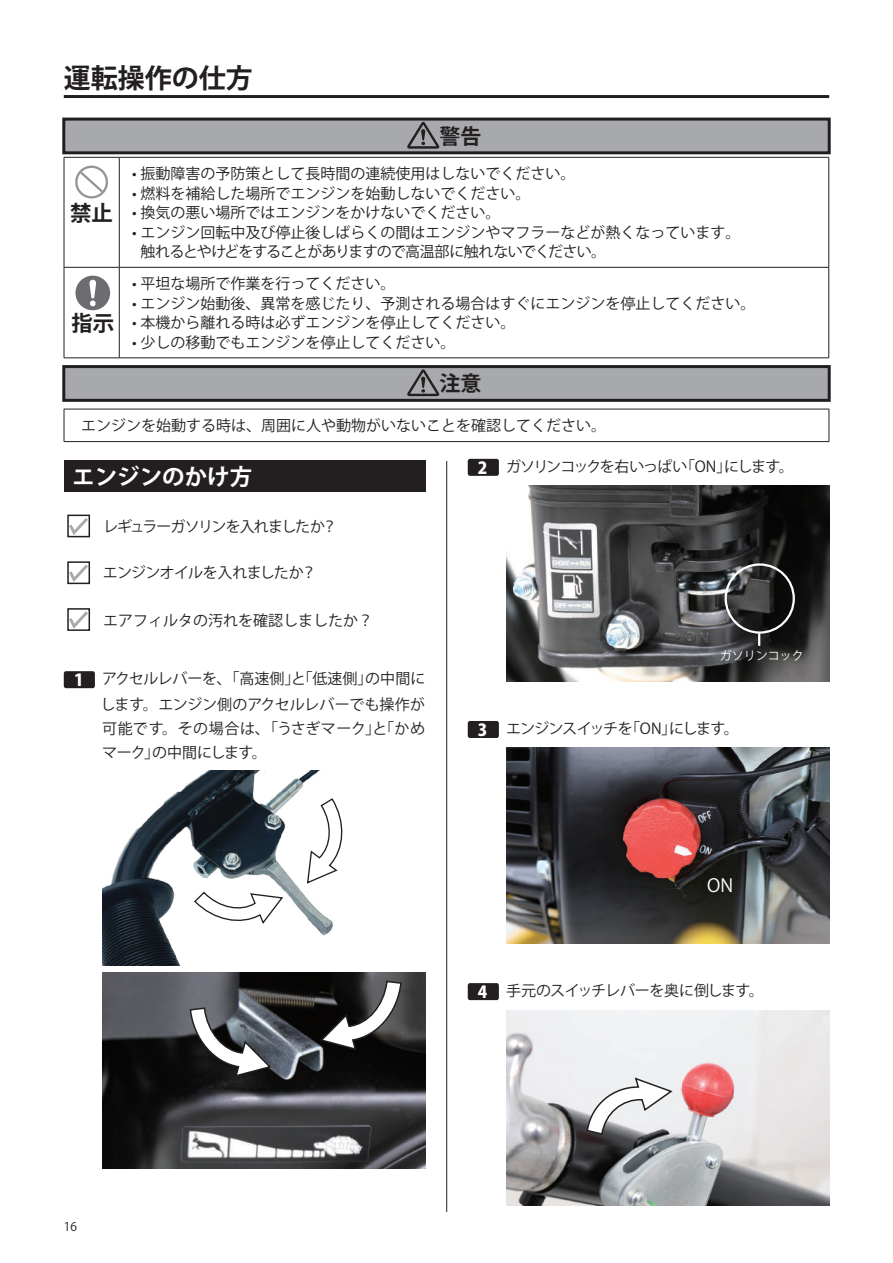
<style>
.page{position:relative;width:893px;height:1263px;background:#fff}
.page>*{position:absolute;margin:0;border:0;box-sizing:border-box;transform-origin:0 0}
.t1{font:700 27px "Koz Go Pro";color:#231f20}
.t2{font:700 22.5px "Koz Go Pro";color:#fff}
.t3{font:700 21.45px "Koz Go Pr 6 N";color:#231f20}
.t4{font:700 21px "Koz Go Pr 6 N";color:#231f20}
.t5{font:18px "Koz Go Pr 6 N";color:#fff}
.t6{font:15px/19.5px "Koz Go Pro";color:#231f20}
.t7{font:15px/26px "Koz Go Pr 6 N";color:#231f20;text-align:right}
.t8{font:15px "Koz Go Pr 6 N";letter-spacing:-.075em;color:#231f20}
.t9{font:15px "Koz Go Pr 6 N";letter-spacing:-.06em;color:#231f20}
.t10{font:15px "Koz Go Pr 6 N";letter-spacing:-.035em;color:#231f20}
.t11{font:15px "Koz Go Pro";letter-spacing:-.07em;color:#231f20}
.t12{font:15px "Koz Go Pro";letter-spacing:-.05em;color:#231f20}
.t13{font:12px "Koz Go Pr 6 N";color:#fff}
.t14{font:12px "Koz Go Pro";color:#231f20}
.s1{font-family:"Koz Go Pro";font-weight:800;font-size:16.5px;color:#fff}
</style>
<div class="page">
<hr style="left:446px;top:119px;width:1px;height:1093px;background:#231f20">
<hr style="left:64px;top:95px;width:765px;height:3px;background:#231f20">
<div style="left:64px;top:119px;width:765px;height:34px;background:#a8a9ad"></div>
<div style="left:62px;top:118px;width:769px;height:36px;border:3px solid #231f20"></div>
<div style="left:64px;top:367px;width:765px;height:33px;background:#a8a9ad"></div>
<div style="left:62px;top:365px;width:769px;height:37px;border:3px solid #231f20"></div>
<svg style="left:407px;top:122px;width:32px;height:27px"></svg>
<hr style="left:64px;top:157px;width:55px;height:1px;background:#231f20">
<hr style="left:64px;top:158px;width:1px;height:109px;background:#231f20">
<hr style="left:119px;top:157px;width:710px;height:1px;background:#231f20">
<hr style="left:119px;top:158px;width:1px;height:109px;background:#231f20">
<hr style="left:828px;top:158px;width:1px;height:109px;background:#231f20">
<hr style="left:64px;top:267px;width:55px;height:1px;background:#231f20">
<hr style="left:64px;top:268px;width:1px;height:90px;background:#231f20">
<hr style="left:119px;top:267px;width:710px;height:1px;background:#231f20">
<hr style="left:119px;top:268px;width:1px;height:90px;background:#231f20">
<hr style="left:828px;top:268px;width:1px;height:90px;background:#231f20">
<hr style="left:64px;top:358px;width:55px;height:1px;background:#231f20">
<hr style="left:119px;top:358px;width:710px;height:1px;background:#231f20">
<svg style="left:75px;top:166px;width:33px;height:32px"></svg>
<div style="left:128px;top:166px;width:692px;height:15px;background:#fff"></div>
<div style="left:128px;top:185px;width:692px;height:15px;background:#fff"></div>
<div style="left:128px;top:205px;width:692px;height:15px;background:#fff"></div>
<div style="left:128px;top:224px;width:692px;height:15px;background:#fff"></div>
<div style="left:75px;top:276px;width:35px;height:34px;background:#6c6d70;border-radius:50%"></div>
<svg style="left:89px;top:280px;width:7px;height:26px"></svg>
<div style="left:128px;top:276px;width:692px;height:15px;background:#fff"></div>
<div style="left:128px;top:295px;width:692px;height:15px;background:#fff"></div>
<div style="left:128px;top:315px;width:692px;height:15px;background:#fff"></div>
<div style="left:128px;top:334px;width:692px;height:15px;background:#fff"></div>
<svg style="left:407px;top:369px;width:32px;height:27px"></svg>
<hr style="left:64px;top:409px;width:765px;height:1px;background:#231f20">
<hr style="left:64px;top:409px;width:1px;height:32px;background:#231f20">
<hr style="left:829px;top:409px;width:1px;height:32px;background:#231f20">
<hr style="left:64px;top:441px;width:765px;height:1px;background:#231f20">
<div style="left:64px;top:460px;width:361px;height:31px;background:#231f20"></div>
<svg style="left:67px;top:515px;width:24px;height:23px"></svg>
<svg style="left:67px;top:561px;width:24px;height:23px"></svg>
<svg style="left:67px;top:608px;width:24px;height:23px"></svg>
<div style="left:64px;top:671px;width:31px;height:17px;background:#231f20;border-radius:2px"></div>
<img style="left:102px;top:770px;width:231px;height:196px">
<svg style="left:193px;top:891px;width:91px;height:34px"></svg>
<svg style="left:306px;top:797px;width:37px;height:88px"></svg>
<img style="left:102px;top:972px;width:323px;height:196px">
<svg style="left:189px;top:1006px;width:84px;height:72px"></svg>
<svg style="left:319px;top:980px;width:84px;height:71px"></svg>
<div style="left:468px;top:459px;width:31px;height:17px;background:#231f20;border-radius:2px"></div>
<img style="left:506px;top:486px;width:323px;height:195px">
<div style="left:725px;top:563px;width:70px;height:71px;border:2px solid #fff;border-radius:50%"></div>
<svg style="left:758px;top:633px;width:2px;height:13px"></svg>
<div style="left:468px;top:721px;width:31px;height:17px;background:#231f20;border-radius:2px"></div>
<img style="left:506px;top:748px;width:323px;height:195px">
<div style="left:468px;top:983px;width:31px;height:17px;background:#231f20;border-radius:2px"></div>
<img style="left:506px;top:1010px;width:323px;height:196px">
<svg style="left:586px;top:1076px;width:88px;height:60px"></svg>
<h1 class="t1" style="left:64px;top:60px;width:190px">運転操作の仕方</h1>
<h3 class="t4" style="left:439px;top:124px;width:43px">警告</h3>
<h3 class="t3" style="left:70px;top:201px;width:44px">禁止</h3>
<p class="t6" style="left:132px;top:164px;width:445px">• 振動障害の予防策として長時間の連続使用はしないでください。</p>
<p class="t6" style="left:132px;top:184px;width:400px">• 燃料を補給した場所でエンジンを始動しないでください。</p>
<p class="t6" style="left:132px;top:203px;width:370px">• 換気の悪い場所ではエンジンをかけないでください。</p>
<p class="t6" style="left:141px;top:223px;width:601px;text-indent:-9px">• エンジン回転中及び停止後しばらくの間はエンジンやマフラーなどが熱くなっています。触れるとやけどをすることがありますので高温部に触れないでください。</p>
<p class="t6" style="left:132px;top:274px;width:265px">• 平坦な場所で作業を行ってください。</p>
<p class="t6" style="left:132px;top:294px;width:625px">• エンジン始動後、異常を感じたり、予測される場合はすぐにエンジンを停止してください。</p>
<p class="t6" style="left:132px;top:313px;width:385px">• 本機から離れる時は必ずエンジンを停止してください。</p>
<p class="t6" style="left:132px;top:333px;width:325px">• 少しの移動でもエンジンを停止してください。</p>
<h3 class="t4" style="left:439px;top:371px;width:43px">注意</h3>
<p class="t7" style="left:81px;top:413px;width:526px">エンジンを始動する時は、周囲に人や動物がいないことを確認してください。</p>
<h2 class="t2" style="left:72px;top:462px;width:182px">エンジンのかけ方</h2>
<p class="t11" style="left:103px;top:517px;width:236px">レギュラーガソリンを入れましたか？</p>
<p class="t12" style="left:103px;top:562px;width:215px">エンジンオイルを入れましたか？</p>
<p class="t7" style="left:103px;top:608px;width:271px">エアフィルタの汚れを確認しましたか？</p>
<h3 class="t3" style="left:71px;top:311px;width:44px">指示</h3>
<p class="t8" style="left:478px;top:458px;width:317px"><span class="s1">2</span> ガソリンコックを右いっぱい「ON」にします。</p>
<p class="t7" style="left:74px;top:666px;width:353px"><span class="s1">1</span> アクセルレバーを、「高速側」と「低速側」の中間にします。エンジン側のアクセルレバーでも操作が</p>
<p class="t7" style="left:102px;top:717px;width:325px;line-height:24px;text-align:left">可能です。その場合は、「うさぎマーク」と「かめマーク」の中間にします。</p>
<p class="t13" style="left:720px;top:649px;width:86px">ガソリンコック</p>
<p class="t9" style="left:478px;top:720px;width:262px"><span class="s1">3</span> エンジンスイッチを「ON」にします。</p>
<p class="t5" style="left:707px;top:875px;width:27px">ON</p>
<p class="t10" style="left:478px;top:982px;width:287px"><span class="s1">4</span> 手元のスイッチレバーを奥に倒します。</p>
<p class="t14" style="left:64px;top:1219px;width:15px">16</p>
</div>
